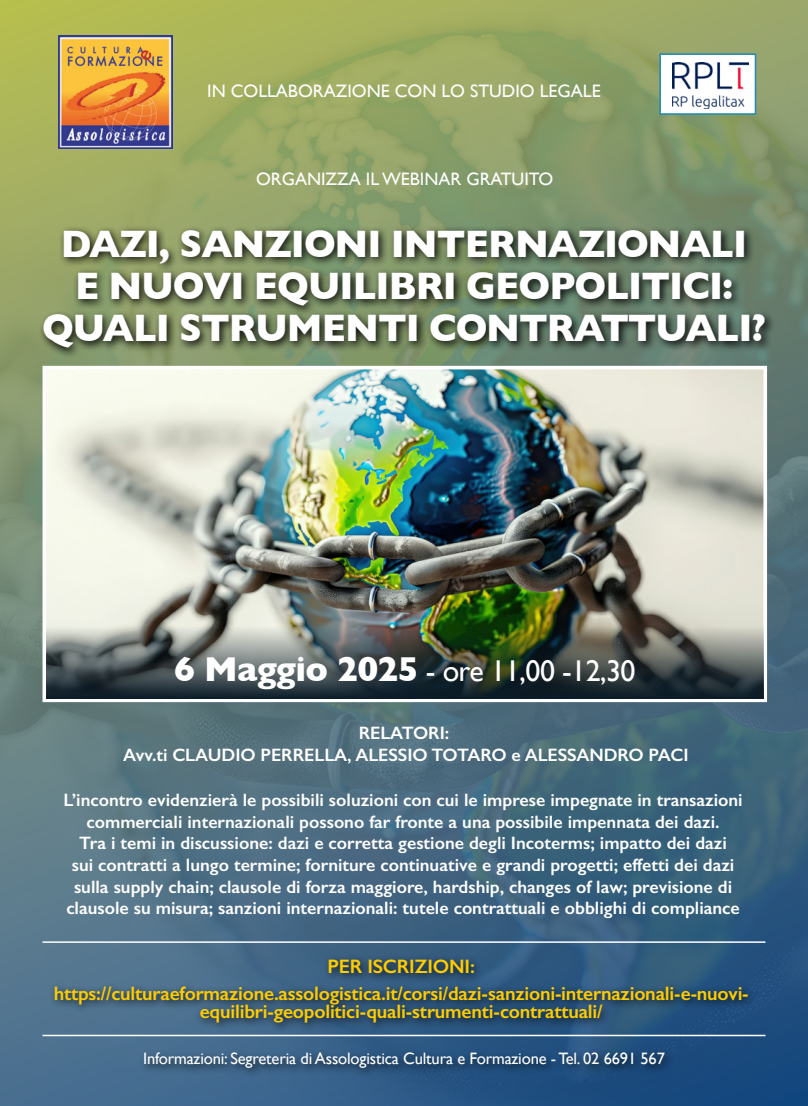
<style>
.page{position:relative;width:808px;height:1106px;background:#fff}
.page>*{position:absolute;margin:0;border:0;box-sizing:border-box;transform-origin:0 0}
.t1{font:700 39px/42px "Gill Sans";letter-spacing:-.025em;color:#fff;text-align:center;scale:.96 1}
.t2{font:30px "Gill Sans";letter-spacing:-.02em;color:#fff}
.t3{font:600 19.5px/26.5px "Gill Sans";letter-spacing:-.01em;color:#fc0;text-align:center}
.t4{font:600 18px/21.6px "Gill Sans";color:#fff;text-align:center}
.t5{font:18px "Gill Sans";color:#fff}
.t6{font:16.5px "Gill Sans";letter-spacing:-.01em;color:#fff}
.s1{font-weight:700;font-size:35.25px}
</style>
<div class="page">
<img style="left:0;top:0;width:808px;height:1106px">
<hr style="left:43px;top:1034px;width:722px;height:2px;background:#fff">
<div style="left:39px;top:225px;width:737px;height:134px;background:#000;opacity:.9"></div>
<div style="left:139px;top:1047px;width:536px;height:31px;background:#000;opacity:.75"></div>
<img style="left:48px;top:371px;width:714px;height:254px">
<div style="left:43px;top:366px;width:724px;height:336px;border:4px solid #fff"></div>
<img style="left:47px;top:625px;width:717px;height:73px">
<img style="left:59px;top:35px;width:113px;height:113px">
<hr style="left:43px;top:941px;width:722px;height:1px;background:#fff">
<div style="left:49px;top:954px;width:709px;height:78px;background:#000;opacity:.75"></div>
<div style="left:659px;top:53px;width:97px;height:62px;background:#fff;border:2px solid #2c8dae"></div>
<img style="left:672px;top:63px;width:76px;height:45px">
<p class="t5" style="left:207px;top:80px;width:395px">IN COLLABORAZIONE CON LO STUDIO LEGALE</p>
<p class="t5" style="left:256px;top:168px;width:299px">ORGANIZZA IL WEBINAR GRATUITO</p>
<h1 class="t1" style="left:42px;top:222px;width:755px">DAZI, SANZIONI INTERNAZIONALI<br>E NUOVI EQUILIBRI GEOPOLITICI:<br>QUALI STRUMENTI CONTRATTUALI?</h1>
<h2 class="t2" style="left:174px;top:653px;width:463px"><span class="s1">6 Maggio 2025</span> - ore 11,00 -12,30</h2>
<p class="t4" style="left:123px;top:722px;width:567px">RELATORI:<br>Avv.ti CLAUDIO PERRELLA, ALESSIO TOTARO e ALESSANDRO PACI</p>
<p class="t4" style="left:63px;top:789px;width:681px">L’incontro evidenzierà le possibili soluzioni con cui le imprese impegnate in transazioni commerciali internazionali possono far fronte a una possibile impennata dei dazi.<br>Tra i temi in discussione: dazi e corretta gestione degli Incoterms; impatto dei dazi<br>sui contratti a lungo termine; forniture continuative e grandi progetti; effetti dei dazi sulla supply chain; clausole di forza maggiore, hardship, changes of law; previsione di clausole su misura; sanzioni internazionali: tutele contrattuali e obblighi di compliance</p>
<p class="t3" style="left:54px;top:953px;width:696px">PER ISCRIZIONI: https://culturaeformazione.assologistica.it/corsi/dazi-sanzioni-internazionali-e-nuovi-</p>
<p class="t3" style="left:200px;top:997px;width:404px">equilibri-geopolitici-quali-strumenti-contrattuali/</p>
<p class="t6" style="left:143px;top:1048px;width:523px">Informazioni: Segreteria di Assologistica Cultura e Formazione - Tel. 02 6691 567</p>
</div>
